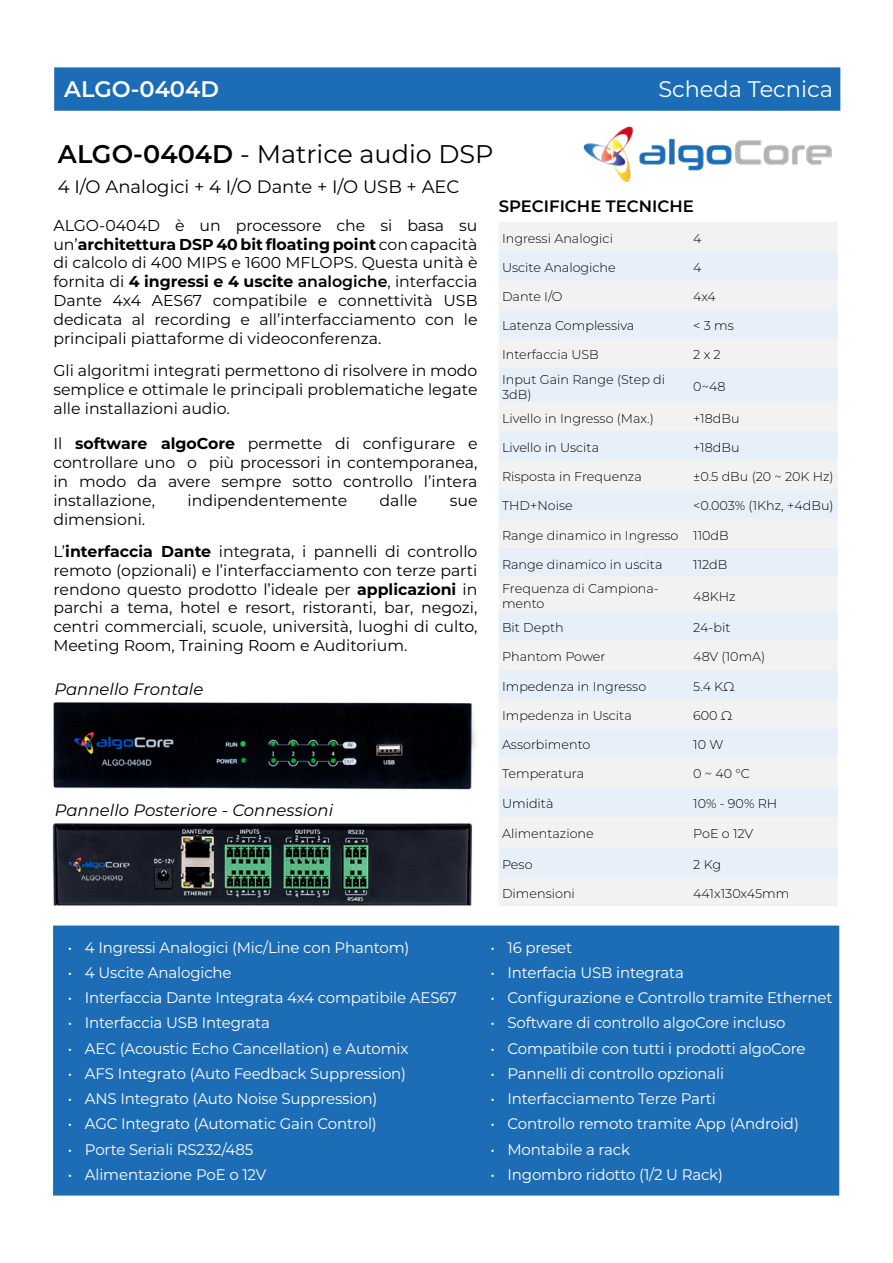
<style>
.page{position:relative;width:893px;height:1263px;background:#fff}
.page>*{position:absolute;margin:0;border:0;box-sizing:border-box;transform-origin:0 0}
.t1{font:25.5px "Montserrat";color:#000}
.t2{font:22.5px "Montserrat";color:#fff}
.t3{font:600 22.5px "Montserrat";color:#fff}
.t4{font:18px "Montserrat";color:#000}
.t5{font:italic 16.5px "Montserrat";color:#000}
.t6{font:600 16.5px "Montserrat";color:#000}
.t7{font:15.75px/18.9px "Montserrat";color:#000;text-align:justify}
.t8{font:15.3px "Montserrat";letter-spacing:-.01em;color:#fff}
.t9{font:300 12.75px/15px "Montserrat";color:#000}
.s1{font-weight:600}
.s2{font-weight:700}
</style>
<div class="page">
<div style="left:53px;top:925px;width:786px;height:270px;background:#1c6db5;border:2px solid #1c6db5"></div>
<div style="left:54px;top:67px;width:786px;height:44px;background:#1c6db5;border:2px solid #1c6db5"></div>
<img style="left:583px;top:126px;width:249px;height:56px">
<div style="left:499px;top:222px;width:338px;height:684px;background:#f2f2f2"></div>
<svg style="left:499px;top:251px;width:339px;height:627px;fill:#e7f0f8"></svg>
<img style="left:53px;top:702px;width:422px;height:87px">
<img style="left:53px;top:823px;width:419px;height:83px">
<h2 class="t3" style="left:64px;top:74px;width:156px">ALGO-0404D</h2>
<h2 class="t2" style="left:658px;top:74px;width:176px">Scheda Tecnica</h2>
<h1 class="t1" style="left:58px;top:136px;width:437px"><span class="s1">ALGO-0404D</span> - Matrice audio DSP</h1>
<p class="t4" style="left:58px;top:174px;width:403px">4 I/O Analogici + 4 I/O Dante + I/O USB + AEC</p>
<p class="t7" style="left:53px;top:215px;width:426px">ALGO-0404D è un processore che si basa su un’<span class="s2">architettura DSP 40 bit floating point</span> con capacità di calcolo di 400 MIPS e 1600 MFLOPS. Questa unità è fornita di <span class="s2">4 ingressi e 4 uscite</span> <span class="s1">analogiche</span>, interfaccia Dante 4x4 AES67 compatibile e connettività USB dedicata al recording e all’interfacciamento con le principali piattaforme di videoconferenza.</p>
<p class="t7" style="left:53px;top:360px;width:426px">Gli algoritmi integrati permettono di risolvere in modo semplice e ottimale le principali problematiche legate alle installazioni audio.</p>
<p class="t7" style="left:53px;top:434px;width:426px">Il <span class="s2">software algoCore</span> permette di configurare e controllare uno o più processori in contemporanea, in modo da avere sempre sotto controllo l’intera installazione,</p>
<p class="t7" style="left:187px;top:490px;width:161px">indipendentemente</p>
<p class="t7" style="left:379px;top:490px;width:39px">dalle</p>
<p class="t7" style="left:450px;top:490px;width:29px">sue</p>
<p class="t7" style="left:53px;top:503px;width:426px;line-height:31.7px">dimensioni.<br>L’<span class="s2">interfaccia Dante</span> integrata, i pannelli di controllo</p>
<p class="t7" style="left:53px;top:560px;width:426px">remoto (opzionali) e l’interfacciamento con terze parti rendono questo prodotto l’ideale per <span class="s2">applicazioni</span> in parchi a tema, hotel e resort, ristoranti, bar, negozi, centri commerciali, scuole, università, luoghi di culto, Meeting Room, Training Room e Auditorium.</p>
<p class="t5" style="left:54px;top:677px;width:150px">Pannello Frontale</p>
<p class="t5" style="left:55px;top:799px;width:280px">Pannello Posteriore - Connessioni</p>
<p class="t6" style="left:499px;top:195px;width:197px">SPECIFICHE TECNICHE</p>
<p class="t9" style="left:502px;top:230px;width:112px">Ingressi Analogici</p>
<p class="t9" style="left:693px;top:230px;width:10px">4</p>
<p class="t9" style="left:502px;top:259px;width:115px">Uscite Analogiche</p>
<p class="t9" style="left:693px;top:259px;width:10px">4</p>
<p class="t9" style="left:502px;top:289px;width:62px">Dante I/O</p>
<p class="t9" style="left:693px;top:289px;width:24px">4x4</p>
<p class="t9" style="left:502px;top:318px;width:134px">Latenza Complessiva</p>
<p class="t9" style="left:693px;top:318px;width:42px">&lt; 3 ms</p>
<p class="t9" style="left:502px;top:347px;width:98px">Interfaccia USB</p>
<p class="t9" style="left:693px;top:347px;width:29px">2 x 2</p>
<p class="t9" style="left:502px;top:371px;width:165px">Input Gain Range (Step di<br>3dB)</p>
<p class="t9" style="left:693px;top:379px;width:34px">0~48</p>
<p class="t9" style="left:502px;top:410px;width:153px">Livello in Ingresso (Max.)</p>
<p class="t9" style="left:693px;top:410px;width:48px">+18dBu</p>
<p class="t9" style="left:502px;top:439px;width:99px">Livello in Uscita</p>
<p class="t9" style="left:693px;top:439px;width:48px">+18dBu</p>
<p class="t9" style="left:502px;top:469px;width:141px">Risposta in Frequenza</p>
<p class="t9" style="left:693px;top:469px;width:142px">±0.5 dBu (20 ~ 20K Hz)</p>
<p class="t9" style="left:502px;top:498px;width:72px">THD+Noise</p>
<p class="t9" style="left:693px;top:498px;width:142px">&lt;0.003% (1Khz, +4dBu)</p>
<p class="t9" style="left:502px;top:527px;width:228px">Range dinamico in Ingresso 110dB</p>
<p class="t9" style="left:502px;top:556px;width:162px">Range dinamico in uscita</p>
<p class="t9" style="left:693px;top:556px;width:36px">112dB</p>
<p class="t9" style="left:502px;top:581px;width:158px">Frequenza di Campiona&shy;mento</p>
<p class="t9" style="left:693px;top:588px;width:44px">48KHz</p>
<p class="t9" style="left:502px;top:620px;width:63px">Bit Depth</p>
<p class="t9" style="left:693px;top:620px;width:39px">24-bit</p>
<p class="t9" style="left:502px;top:649px;width:105px">Phantom Power</p>
<p class="t9" style="left:693px;top:649px;width:74px">48V (10mA)</p>
<p class="t9" style="left:502px;top:678px;width:146px">Impedenza in Ingresso</p>
<p class="t9" style="left:693px;top:678px;width:43px">5.4 KΩ</p>
<p class="t9" style="left:502px;top:707px;width:131px">Impedenza in Uscita</p>
<p class="t9" style="left:693px;top:707px;width:41px">600 Ω</p>
<p class="t9" style="left:502px;top:737px;width:90px">Assorbimento</p>
<p class="t9" style="left:693px;top:737px;width:32px">10 W</p>
<p class="t9" style="left:502px;top:766px;width:84px">Temperatura</p>
<p class="t9" style="left:693px;top:766px;width:58px">0 ~ 40 °C</p>
<p class="t9" style="left:502px;top:796px;width:53px">Umidità</p>
<p class="t9" style="left:693px;top:796px;width:86px">10% - 90% RH</p>
<p class="t9" style="left:502px;top:826px;width:93px">Alimentazione</p>
<p class="t9" style="left:693px;top:826px;width:62px">PoE o 12V</p>
<p class="t9" style="left:502px;top:856px;width:32px">Peso</p>
<p class="t9" style="left:693px;top:856px;width:29px">2 Kg</p>
<p class="t9" style="left:502px;top:886px;width:74px">Dimensioni</p>
<p class="t9" style="left:693px;top:886px;width:98px">441x130x45mm</p>
<p class="t8" style="left:68px;top:937px;width:343px">• 4 Ingressi Analogici (Mic/Line con Phantom)</p>
<p class="t8" style="left:68px;top:962px;width:165px">• 4 Uscite Analogiche</p>
<p class="t8" style="left:68px;top:987px;width:391px">• Interfaccia Dante Integrata 4x4 compatibile AES67</p>
<p class="t8" style="left:68px;top:1012px;width:204px">• Interfaccia USB Integrata</p>
<p class="t8" style="left:68px;top:1038px;width:342px">• AEC (Acoustic Echo Cancellation) e Automix</p>
<p class="t8" style="left:68px;top:1063px;width:340px">• AFS Integrato (Auto Feedback Suppression)</p>
<p class="t8" style="left:68px;top:1088px;width:311px">• ANS Integrato (Auto Noise Suppression)</p>
<p class="t8" style="left:68px;top:1113px;width:310px">• AGC Integrato (Automatic Gain Control)</p>
<p class="t8" style="left:68px;top:1139px;width:187px">• Porte Seriali RS232/485</p>
<p class="t8" style="left:68px;top:1164px;width:200px">• Alimentazione PoE o 12V</p>
<p class="t8" style="left:490px;top:937px;width:83px">• 16 preset</p>
<p class="t8" style="left:490px;top:962px;width:195px">• Interfacia USB integrata</p>
<p class="t8" style="left:490px;top:987px;width:344px">• Configurazione e Controllo tramite Ethernet</p>
<p class="t8" style="left:490px;top:1012px;width:296px">• Software di controllo algoCore incluso</p>
<p class="t8" style="left:490px;top:1038px;width:317px">• Compatibile con tutti i prodotti algoCore</p>
<p class="t8" style="left:490px;top:1063px;width:235px">• Pannelli di controllo opzionali</p>
<p class="t8" style="left:490px;top:1088px;width:227px">• Interfacciamento Terze Parti</p>
<p class="t8" style="left:490px;top:1113px;width:310px">• Controllo remoto tramite App (Android)</p>
<p class="t8" style="left:490px;top:1139px;width:141px">• Montabile a rack</p>
<p class="t8" style="left:490px;top:1164px;width:234px">• Ingombro ridotto (1/2 U Rack)</p>
</div>
